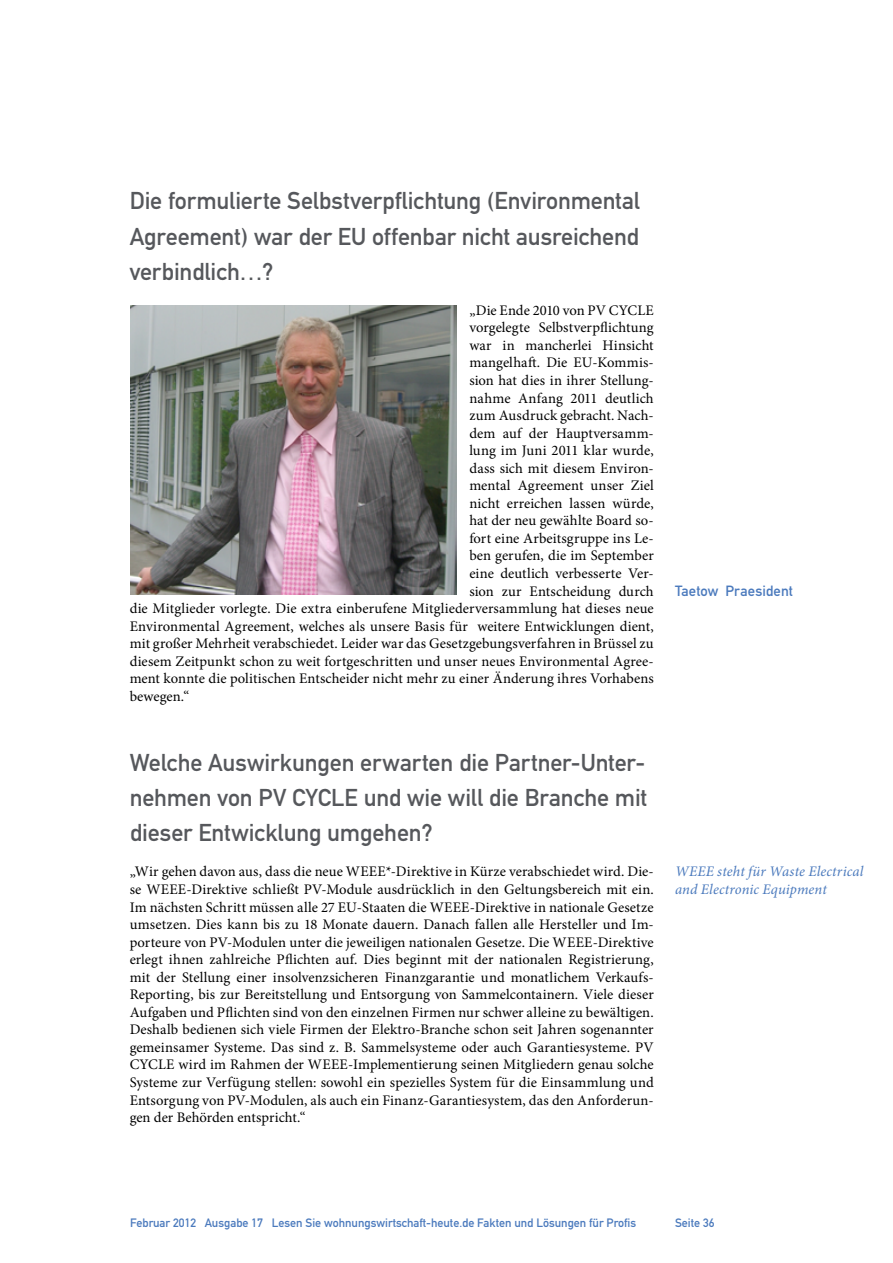
<style>
.page{position:relative;width:893px;height:1263px;background:#fff}
.page>*{position:absolute;margin:0;border:0;box-sizing:border-box;transform-origin:0 0}
.Überschrift_Grau{font:24px/35.1px "DIN Mittelschrift";letter-spacing:-.005em;color:#56585c;text-align:justify}
.Fließtext_erste_Zeil{font:14.7px/17.5px "Minion Pro";letter-spacing:.005em;color:#000;text-align:justify}
.Bildunterschrift{font:italic 14.7px/17.5px "Minion Pro";letter-spacing:.01em;color:#4b7abd}
.Bildunterschrift-2{font:14.7px "DIN Mittelschrift";letter-spacing:.005em;color:#4b7abd}
.t1{font:12px "DIN Mittelschrift";color:#4b7abd}
</style>
<div class="page">
<img style="left:130px;top:306px;width:327px;height:288px">
<p class="Überschrift_Grau" style="left:130px;top:184px;width:512px">Die formulierte Selbstverpflichtung (Environmental Agreement) war der EU offenbar nicht ausreichend verbindlich…?</p>
<p class="Fließtext_erste_Zeil" style="left:469px;top:301px;width:186px">„Die Ende 2010 von PV CYCLE</p>
<p class="Fließtext_erste_Zeil" style="left:469px;top:319px;width:186px">vorgelegte Selbstverpflichtung</p>
<p class="Fließtext_erste_Zeil" style="left:469px;top:336px;width:186px">war in mancherlei Hinsicht</p>
<p class="Fließtext_erste_Zeil" style="left:469px;top:354px;width:186px">mangelhaft. Die EU-Kommis-</p>
<p class="Fließtext_erste_Zeil" style="left:469px;top:372px;width:186px">sion hat dies in ihrer Stellung-</p>
<p class="Fließtext_erste_Zeil" style="left:469px;top:389px;width:186px">nahme Anfang 2011 deutlich</p>
<p class="Fließtext_erste_Zeil" style="left:469px;top:407px;width:186px">zum Ausdruck gebracht. Nach-</p>
<p class="Fließtext_erste_Zeil" style="left:469px;top:424px;width:186px">dem auf der Hauptversamm-</p>
<p class="Fließtext_erste_Zeil" style="left:469px;top:442px;width:186px">lung im Juni 2011 klar wurde,</p>
<p class="Fließtext_erste_Zeil" style="left:469px;top:459px;width:186px">dass sich mit diesem Environ-</p>
<p class="Fließtext_erste_Zeil" style="left:469px;top:477px;width:186px">mental Agreement unser Ziel</p>
<p class="Fließtext_erste_Zeil" style="left:469px;top:494px;width:186px">nicht erreichen lassen würde,</p>
<p class="Fließtext_erste_Zeil" style="left:469px;top:512px;width:186px">hat der neu gewählte Board so-</p>
<p class="Fließtext_erste_Zeil" style="left:469px;top:529px;width:186px">fort eine Arbeitsgruppe ins Le-</p>
<p class="Fließtext_erste_Zeil" style="left:469px;top:547px;width:186px">ben gerufen, die im September</p>
<p class="Fließtext_erste_Zeil" style="left:469px;top:565px;width:186px">eine deutlich verbesserte Ver-</p>
<p class="Fließtext_erste_Zeil" style="left:469px;top:582px;width:186px">sion zur Entscheidung durch</p>
<p class="Fließtext_erste_Zeil" style="left:130px;top:600px;width:526px">die Mitglieder vorlegte. Die extra einberufene Mitgliederversammlung hat dieses neue</p>
<p class="Fließtext_erste_Zeil" style="left:130px;top:617px;width:526px">Environmental Agreement, welches als unsere Basis für weitere Entwicklungen dient,</p>
<p class="Fließtext_erste_Zeil" style="left:130px;top:635px;width:526px">mit großer Mehrheit verabschiedet. Leider war das Gesetzgebungsverfahren in Brüssel zu</p>
<p class="Fließtext_erste_Zeil" style="left:130px;top:652px;width:526px">diesem Zeitpunkt schon zu weit fortgeschritten und unser neues Environmental Agree-</p>
<p class="Fließtext_erste_Zeil" style="left:130px;top:670px;width:526px">ment konnte die politischen Entscheider nicht mehr zu einer Änderung ihres Vorhabens</p>
<p class="Fließtext_erste_Zeil" style="left:130px;top:687px;width:61px">bewegen.“</p>
<p class="Überschrift_Grau" style="left:130px;top:745px;width:519px">Welche Auswirkungen erwarten die Partner-Unter&shy;nehmen von PV CYCLE und wie will die Branche mit dieser Entwicklung umgehen?</p>
<p class="Fließtext_erste_Zeil" style="left:130px;top:863px;width:526px">„Wir gehen davon aus, dass die neue WEEE*-Direktive in Kürze verabschiedet wird. Die&shy;se WEEE-Direktive schließt PV-Module ausdrücklich in den Geltungsbereich mit ein.<br>Im nächsten Schritt müssen alle 27 EU-Staaten die WEEE-Direktive in nationale Gesetze umsetzen. Dies kann bis zu 18 Monate dauern. Danach fallen alle Hersteller und Im&shy;porteure von PV-Modulen unter die jeweiligen nationalen Gesetze. Die WEEE-Direktive erlegt ihnen zahlreiche Pflichten auf. Dies beginnt mit der nationalen Registrierung, mit der Stellung einer insolvenzsicheren Finanzgarantie und monatlichem Verkaufs-Reporting, bis zur Bereitstellung und Entsorgung von Sammelcontainern. Viele dieser Aufgaben und Pflichten sind von den einzelnen Firmen nur schwer alleine zu bewältigen.<br>Deshalb bedienen sich viele Firmen der Elektro-Branche schon seit Jahren sogenannter gemeinsamer Systeme. Das sind z. B. Sammelsysteme oder auch Garantiesysteme. PV CYCLE wird im Rahmen der WEEE-Implementierung seinen Mitgliedern genau solche Systeme zur Verfügung stellen: sowohl ein spezielles System für die Einsammlung und Entsorgung von PV-Modulen, als auch ein Finanz-Garantiesystem, das den Anforderun&shy;gen der Behörden entspricht.“</p>
<p class="Bildunterschrift-2" style="left:675px;top:582px;width:119px">Taetow Praesident</p>
<p class="Bildunterschrift" style="left:675px;top:863px;width:190px">WEEE steht für Waste Electrical and Electronic Equipment</p>
<p class="t1" style="left:130px;top:1216px;width:507px">Februar 2012 Ausgabe 17 Lesen Sie wohnungswirtschaft-heute.de Fakten und Lösungen für Profis</p>
<p class="t1" style="left:675px;top:1216px;width:41px">Seite 36</p>
</div>
